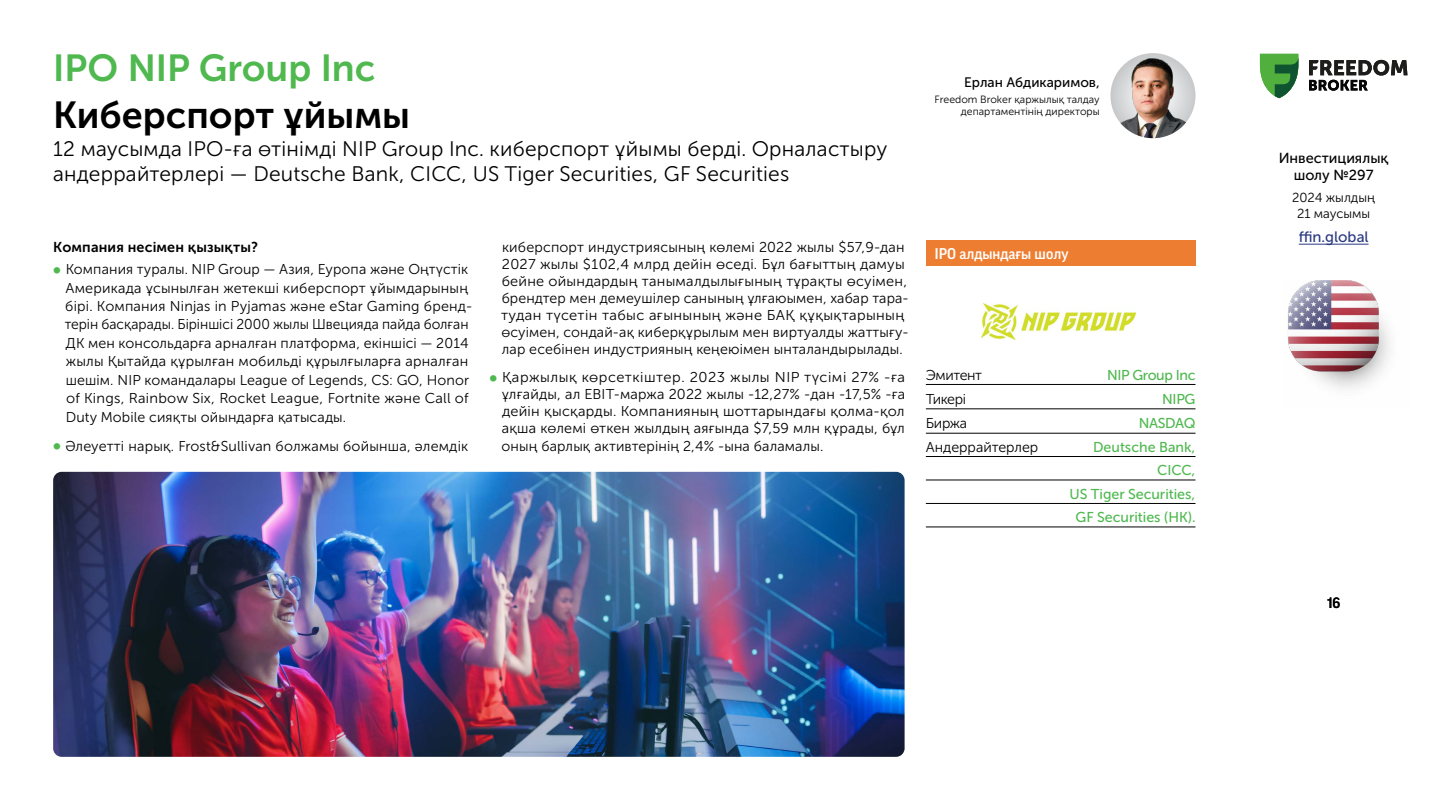
<style>
.page{position:relative;width:1440px;height:810px;background:#fff}
.page>*{position:absolute;margin:0;border:0;box-sizing:border-box;transform-origin:0 0}
.t1{font:37.5px "Museo Sans Cyrl 700";color:#000}
.t2{font:37.5px "Museo Sans Cyrl 700";color:#4fb84f}
.t3{font:21px/25.2px "Museo Sans Cyrl 300";letter-spacing:.01em;color:#000}
.t4{font:500 15px "Good Pro";color:#fff}
.t5{font:15px "Museo Sans Cyrl 500";color:#293882}
.t6{font:14.48px/17.4px "Museo Sans Cyrl 500";color:#000;text-align:center}
.t7{font:500 14.48px "Good Pro";color:#000}
.t8{font:14.25px/17.1px "Museo Sans Cyrl 300";letter-spacing:.01em;color:#000}
.t9{font:14.25px/23.5px "Museo Sans Cyrl 500";color:#4fb84f;text-align:right}
.t10{font:14.25px "Museo Sans Cyrl 700";letter-spacing:.01em;color:#000}
.t11{font:14.25px "Museo Sans Cyrl 500";letter-spacing:-.025em;color:#4fb84f}
.t12{font:14.25px "Museo Sans Cyrl 300";letter-spacing:-.025em;color:#000}
.t13{font:13.73px "Museo Sans Cyrl 500";color:#000}
.t14{font:13.05px/15.7px "Museo Sans Cyrl 300";color:#000;text-align:center}
.t15{font:10.5px/12.6px "Museo Sans Cyrl 300";color:#000;text-align:right}
</style>
<div class="page">
<hr style="left:1299px;top:244px;width:70px;height:1px;background:#293882">
<svg style="left:1260px;top:54px;width:38px;height:44px"></svg>
<svg style="left:1309px;top:60px;width:98px;height:31px"></svg>
<img style="left:1288px;top:281px;width:102px;height:108px">
<hr style="left:926px;top:384px;width:270px;height:1px;background:#000">
<hr style="left:926px;top:409px;width:270px;height:1px;background:#000">
<hr style="left:926px;top:433px;width:270px;height:1px;background:#000">
<hr style="left:926px;top:456px;width:270px;height:1px;background:#000">
<hr style="left:926px;top:480px;width:270px;height:1px;background:#000">
<hr style="left:926px;top:503px;width:270px;height:1px;background:#000">
<hr style="left:926px;top:527px;width:270px;height:1px;background:#000">
<div style="left:926px;top:241px;width:270px;height:25px;background:#ed7d30"></div>
<img style="left:1110px;top:58px;width:86px;height:80px">
<img style="left:981px;top:303px;width:155px;height:37px">
<img style="left:53px;top:472px;width:852px;height:285px">
<h1 class="t2" style="left:53px;top:47px;width:324px">IPO NIP Group Inc</h1>
<h1 class="t1" style="left:53px;top:95px;width:358px">Киберспорт ұйымы</h1>
<h2 class="t3" style="left:53px;top:136px;width:836px">12 маусымда IPO-ға өтінімді NIP Group Inc. киберспорт ұйымы берді. Орналастыру андеррайтерлері — Deutsche Bank, CICC, US Tiger Securities, GF Securities</h2>
<p class="t13" style="left:964px;top:75px;width:137px">Ерлан Абдикаримов,</p>
<p class="t15" style="left:935px;top:93px;width:167px">Freedom Broker қаржылық талдау департаментінің директоры</p>
<p class="t10" style="left:53px;top:239px;width:206px">Компания несімен қызықты?</p>
<p class="t8" style="left:65px;top:260px;width:409px;line-height:18.5px">Компания туралы. NIP Group — Азия, Еуропа және Оңтүстік Америкада ұсынылған жетекші киберспорт ұйымдарының бірі. Компания Ninjas in Pyjamas және eStar Gaming бренд&shy;терін басқарады. Біріншісі 2000 жылы Швецияда пайда болған ДК мен консольдарға арналған платформа, екіншісі — 2014 жылы Қытайда құрылған мобильді құрылғыларға арналған шешім. NIP командалары League of Legends, CS: GO, Honor of Kings, Rainbow Six, Rocket League, Fortnite және Call of Duty Mobile сияқты ойындарға қатысады.</p>
<p class="t8" style="left:65px;top:437px;width:404px">Әлеуетті нарық. Frost&amp;Sullivan болжамы бойынша, әлемдік</p>
<p class="t8" style="left:501px;top:238px;width:409px">киберспорт индустриясының көлемі 2022 жылы $57,9-дан 2027 жылы $102,4 млрд дейін өседі. Бұл бағыттың дамуы бейне ойындардың танымалдылығының тұрақты өсуімен, брендтер мен демеушілер санының ұлғаюымен, хабар тара&shy;тудан түсетін табыс ағынының және БАҚ құқықтарының өсуімен, сондай-ақ киберқұрылым мен виртуалды жаттығу&shy;лар есебінен индустрияның кеңеюімен ынталандырылады.</p>
<p class="t8" style="left:501px;top:369px;width:405px;text-align:justify">Қаржылық көрсеткіштер. 2023 жылы NIP түсімі 27% -ға ұлғайды, ал EBIT-маржа 2022 жылы -12,27% -дан -17,5% -ға дейін қысқарды. Компанияның шоттарындағы қолма-қол ақша көлемі өткен жылдың аяғында $7,59 млн құрады, бұл оның барлық активтерінің 2,4% -ына баламалы.</p>
<p class="t4" style="left:934px;top:245px;width:136px">ІРО алдындағы шолу</p>
<p class="t12" style="left:926px;top:367px;width:58px">Эмитент</p>
<p class="t11" style="left:1107px;top:367px;width:90px">NIP Group Inc</p>
<p class="t8" style="left:926px;top:391px;width:42px">Тикері</p>
<p class="t9" style="left:1162px;top:387px;width:35px">NIPG</p>
<p class="t8" style="left:926px;top:415px;width:43px">Биржа</p>
<p class="t9" style="left:1139px;top:412px;width:58px">NASDAQ</p>
<p class="t8" style="left:926px;top:439px;width:114px">Андеррайтерлер</p>
<p class="t9" style="left:1069px;top:435px;width:128px">Deutsche Bank,<br>CICC,<br>US Tiger Securities,<br>GF Securities (HK).</p>
<p class="t6" style="left:1279px;top:149px;width:111px">Инвестициялық шолу №297</p>
<p class="t14" style="left:1292px;top:190px;width:84px">2024 жылдың<br>21 маусымы</p>
<p class="t5" style="left:1299px;top:229px;width:71px">ffin.global</p>
<p class="t7" style="left:1327px;top:595px;width:15px">16</p>
</div>
